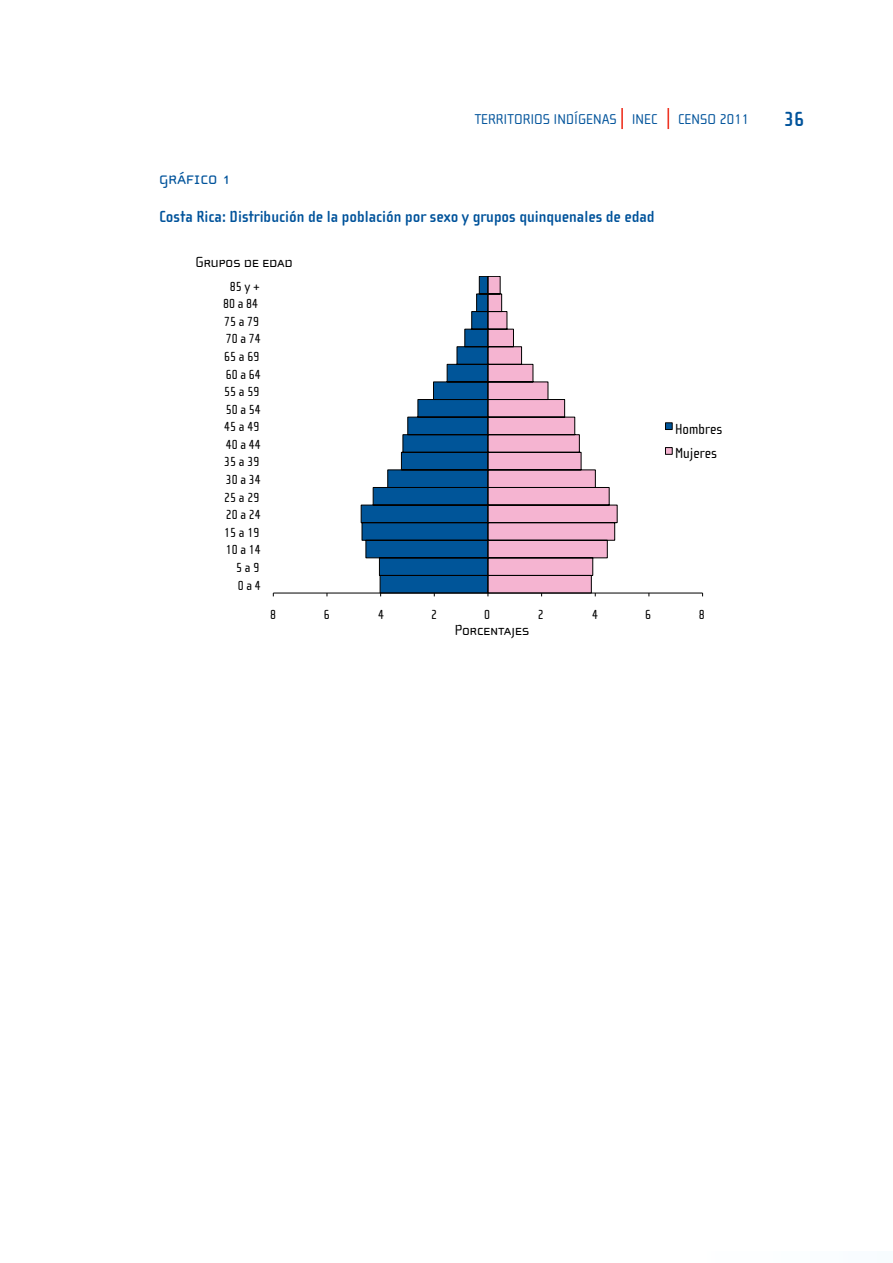
<style>
.page{position:relative;width:893px;height:1263px;background:#fff}
.page>*{position:absolute;margin:0;border:0;box-sizing:border-box;transform-origin:0 0}
.t1{font:700 21px "Cholla Sans";color:#00539b}
.t2{font:18px "Cholla Unicase";color:#059}
.t3{font:18px "Cholla Unicase";color:#00539b}
.t4{font:700 16.5px "Cholla Sans";color:#00539b}
.t5{font:15px "Cholla Wide Small Caps";color:#000}
.t6{font:15px/24.8px "Cholla Sans";color:#000}
.t7{font:14.55px "Cholla Wide";color:#00539b}
.t8{font:13.5px "Cholla Sans";color:#000}
</style>
<div class="page">
<hr style="left:667px;top:108px;width:2px;height:21px;background:#ee3524">
<hr style="left:621px;top:108px;width:2px;height:21px;background:#ee3524">
<hr style="left:273px;top:593px;width:430px;height:1px;background:#000">
<svg style="left:360px;top:276px;width:258px;height:320px"></svg>
<hr style="left:488px;top:276px;width:1px;height:317px;background:#000">
<div style="left:665px;top:423px;width:7px;height:6px;background:#059"></div>
<div style="left:665px;top:422px;width:8px;height:8px;border:1px solid #000"></div>
<div style="left:665px;top:448px;width:7px;height:6px;background:#f5b4d1"></div>
<div style="left:665px;top:447px;width:8px;height:8px;border:1px solid #000"></div>
<h2 class="t2" style="left:160px;top:165px;width:73px">GRÁFICO 1</h2>
<h2 class="t3" style="left:159px;top:170px;width:73px">gráfico 1</h2>
<p class="t7" style="left:475px;top:111px;width:184px">TERRITORIOS INDÍGENAS INEC</p>
<p class="t7" style="left:678px;top:111px;width:73px">CENSO 2011</p>
<h1 class="t1" style="left:784px;top:108px;width:21px">36</h1>
<p class="t4" style="left:159px;top:208px;width:497px">Costa Rica: Distribución de la población por sexo y grupos quinquenales de edad</p>
<p class="t5" style="left:195px;top:254px;width:99px">Grupos de edad</p>
<p class="t8" style="left:230px;top:279px;width:32px">85 y +</p>
<p class="t8" style="left:223px;top:296px;width:37px">80 a 84</p>
<p class="t8" style="left:224px;top:314px;width:37px">75 a 79</p>
<p class="t8" style="left:226px;top:331px;width:37px">70 a 74</p>
<p class="t8" style="left:224px;top:349px;width:37px">65 a 69</p>
<p class="t8" style="left:226px;top:367px;width:37px">60 a 64</p>
<p class="t8" style="left:224px;top:384px;width:37px">55 a 59</p>
<p class="t8" style="left:226px;top:402px;width:37px">50 a 54</p>
<p class="t8" style="left:224px;top:419px;width:37px">45 a 49</p>
<p class="t8" style="left:226px;top:437px;width:37px">40 a 44</p>
<p class="t8" style="left:224px;top:455px;width:37px">35 a 39</p>
<p class="t8" style="left:226px;top:472px;width:37px">30 a 34</p>
<p class="t8" style="left:224px;top:490px;width:37px">25 a 29</p>
<p class="t8" style="left:226px;top:507px;width:37px">20 a 24</p>
<p class="t8" style="left:224px;top:525px;width:37px">15 a 19</p>
<p class="t8" style="left:226px;top:543px;width:37px">10 a 14</p>
<p class="t8" style="left:236px;top:560px;width:25px">5 a 9</p>
<p class="t8" style="left:238px;top:578px;width:25px">0 a 4</p>
<p class="t6" style="left:675px;top:417px;width:49px">Hombres<br>Mujeres</p>
<p class="t8" style="left:270px;top:607px;width:7px">8</p>
<p class="t8" style="left:324px;top:607px;width:7px">6</p>
<p class="t8" style="left:378px;top:607px;width:7px">4</p>
<p class="t8" style="left:431px;top:607px;width:7px">2</p>
<p class="t8" style="left:484px;top:607px;width:7px">0</p>
<p class="t8" style="left:538px;top:607px;width:7px">2</p>
<p class="t8" style="left:592px;top:607px;width:7px">4</p>
<p class="t8" style="left:645px;top:607px;width:7px">6</p>
<p class="t8" style="left:699px;top:607px;width:7px">8</p>
<p class="t5" style="left:455px;top:622px;width:76px">Porcentajes</p>
</div>
